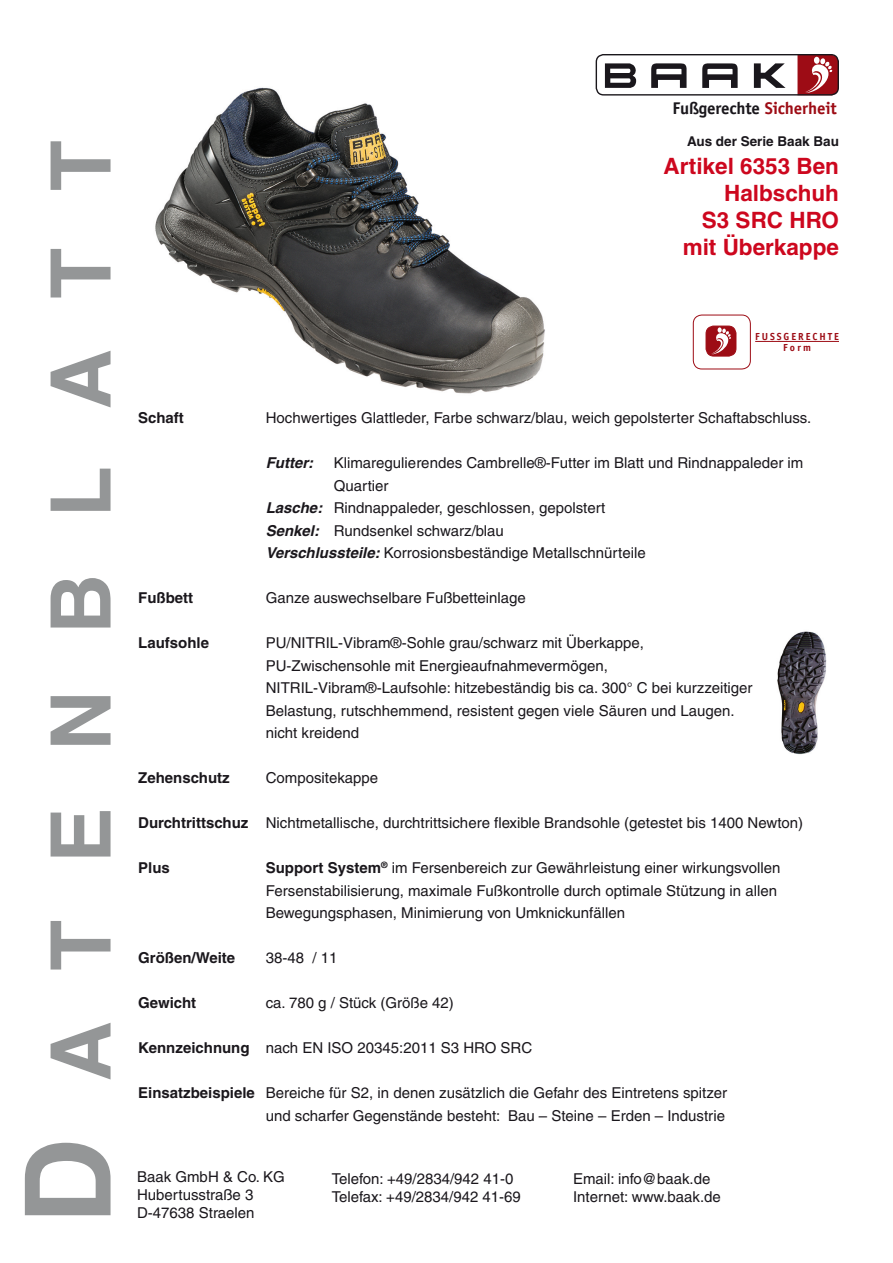
<style>
.page{position:relative;width:893px;height:1263px;background:#fff}
.page>*{position:absolute;margin:0;border:0;box-sizing:border-box;transform-origin:0 0}
.t1{font:700 83.25px "Helvetica";letter-spacing:.68em;color:#949697}
.t2{font:700 22.5px "Helvetica AFF";color:#cd071e}
.t3{font:700 16.95px "Officina Sans";letter-spacing:-.01em;color:#1a171c}
.t4{font:15px "Helvetica AFF";color:#1a171c}
.t5{font:700 15px "Helvetica AFF";color:#1a171c}
.t6{font:italic 700 15px "Helvetica AFF";color:#1a171c}
.t7{font:700 13.5px "Helvetica AFF";color:#1a171c}
.t8{font:700 10.2px "Officina Sans";letter-spacing:.19em;color:#9d0c15}
.s1{font-size:119.1px}
.s2{color:#9d0c15}
.s3{font-weight:700;font-style:italic}
.s4{font-weight:700}
</style>
<div class="page">
<img style="left:155px;top:87px;width:390px;height:307px">
<svg style="left:605px;top:63px;width:31px;height:25px"></svg>
<svg style="left:651px;top:63px;width:36px;height:25px"></svg>
<svg style="left:702px;top:63px;width:36px;height:25px"></svg>
<svg style="left:754px;top:63px;width:32px;height:25px"></svg>
<svg style="left:797px;top:55px;width:41px;height:39px"></svg>
<div style="left:596px;top:54px;width:243px;height:42px;border:1px solid #1a171c;border-radius:7px"></div>
<div style="left:693px;top:315px;width:58px;height:54px;border:1px solid #9d0c15;border-radius:9px"></div>
<div style="left:706px;top:326px;width:30px;height:30px;background:#9d0c15;border-radius:8px"></div>
<div style="left:706px;top:326px;width:30px;height:30px;border:1px solid #9d0c15;border-radius:8px"></div>
<svg style="left:711px;top:327px;width:20px;height:27px"></svg>
<hr style="left:755px;top:341px;width:84px;height:1px;background:#9d0c15">
<img style="left:777px;top:631px;width:50px;height:124px">
<p class="t1" style="left:14px;top:1224px;width:1085px;rotate:-90deg"><span class="s1">D</span>atenblatt</p>
<p class="t3" style="left:672px;top:98px;width:166px">Fußgerechte <span class="s2">Sicherheit</span></p>
<p class="t7" style="left:687px;top:133px;width:153px">Aus der Serie Baak Bau</p>
<p class="t2" style="left:663px;top:153px;width:177px">Artikel 6353 Ben</p>
<p class="t2" style="left:724px;top:180px;width:116px">Halbschuh</p>
<p class="t2" style="left:702px;top:207px;width:139px">S3 SRC HRO</p>
<p class="t2" style="left:683px;top:234px;width:158px">mit Überkappe</p>
<p class="t8" style="left:755px;top:331px;width:85px">FUSSGERECHTE</p>
<p class="t8" style="left:783px;top:341px;width:30px">Form</p>
<p class="t5" style="left:138px;top:409px;width:47px">Schaft</p>
<p class="t4" style="left:266px;top:409px;width:547px">Hochwertiges Glattleder, Farbe schwarz/blau, weich gepolsterter Schaftabschluss.</p>
<p class="t6" style="left:266px;top:452px;width:49px">Futter:</p>
<p class="t4" style="left:334px;top:454px;width:471px">Klimaregulierendes Cambrelle®-Futter im Blatt und Rindnappaleder im</p>
<p class="t4" style="left:334px;top:477px;width:56px">Quartier</p>
<p class="t4" style="left:266px;top:499px;width:341px"><span class="s3">Lasche:</span> Rindnappaleder, geschlossen, gepolstert</p>
<p class="t4" style="left:266px;top:522px;width:240px"><span class="s3">Senkel:</span> Rundsenkel schwarz/blau</p>
<p class="t4" style="left:266px;top:544px;width:381px"><span class="s3">Verschlussteile:</span> Korrosionsbeständige Metallschnürteile</p>
<p class="t5" style="left:138px;top:589px;width:56px">Fußbett</p>
<p class="t4" style="left:266px;top:589px;width:262px">Ganze auswechselbare Fußbetteinlage</p>
<p class="t5" style="left:138px;top:634px;width:72px">Laufsohle</p>
<p class="t4" style="left:266px;top:634px;width:380px">PU/NITRIL-Vibram®-Sohle grau/schwarz mit Überkappe,</p>
<p class="t4" style="left:266px;top:657px;width:344px">PU-Zwischensohle mit Energieaufnahmevermögen,</p>
<p class="t4" style="left:266px;top:679px;width:488px">NITRIL-Vibram®-Laufsohle: hitzebeständig bis ca. 300° C bei kurzzeitiger</p>
<p class="t4" style="left:266px;top:702px;width:470px">Belastung, rutschhemmend, resistent gegen viele Säuren und Laugen.</p>
<p class="t4" style="left:266px;top:724px;width:95px">nicht kreidend</p>
<p class="t5" style="left:138px;top:769px;width:93px">Zehenschutz</p>
<p class="t4" style="left:266px;top:769px;width:114px">Compositekappe</p>
<p class="t4" style="left:138px;top:814px;width:666px"><span class="s4">Durchtrittschuz</span> Nichtmetallische, durchtrittsichere flexible Brandsohle (getestet bis 1400 Newton)</p>
<p class="t5" style="left:138px;top:859px;width:33px">Plus</p>
<p class="t4" style="left:266px;top:859px;width:516px"><span class="s4">Support System</span><sup>®</sup> im Fersenbereich zur Gewährleistung einer wirkungsvollen</p>
<p class="t4" style="left:266px;top:882px;width:513px">Fersenstabilisierung, maximale Fußkontrolle durch optimale Stützung in allen</p>
<p class="t4" style="left:266px;top:904px;width:361px">Bewegungsphasen, Minimierung von Umknickunfällen</p>
<p class="t5" style="left:138px;top:949px;width:99px">Größen/Weite</p>
<p class="t4" style="left:266px;top:949px;width:73px">38-48 / 11</p>
<p class="t5" style="left:138px;top:994px;width:60px">Gewicht</p>
<p class="t4" style="left:266px;top:994px;width:190px">ca. 780 g / Stück (Größe 42)</p>
<p class="t4" style="left:138px;top:1039px;width:396px"><span class="s4">Kennzeichnung</span> nach EN ISO 20345:2011 S3 HRO SRC</p>
<p class="t4" style="left:138px;top:1084px;width:590px"><span class="s4">Einsatzbeispiele</span> Bereiche für S2, in denen zusätzlich die Gefahr des Eintretens spitzer</p>
<p class="t4" style="left:266px;top:1107px;width:461px">und scharfer Gegenstände besteht: Bau – Steine – Erden – Industrie</p>
<p class="t4" style="left:137px;top:1168px;width:149px">Baak GmbH &amp; Co. KG</p>
<p class="t4" style="left:137px;top:1186px;width:118px">Hubertusstraße 3</p>
<p class="t4" style="left:137px;top:1204px;width:119px">D-47638 Straelen</p>
<p class="t4" style="left:332px;top:1170px;width:183px">Telefon: +49/2834/942 41-0</p>
<p class="t4" style="left:332px;top:1188px;width:191px">Telefax: +49/2834/942 41-69</p>
<p class="t4" style="left:573px;top:1170px;width:139px">Email: info@baak.de</p>
<p class="t4" style="left:573px;top:1188px;width:149px">Internet: www.baak.de</p>
</div>
